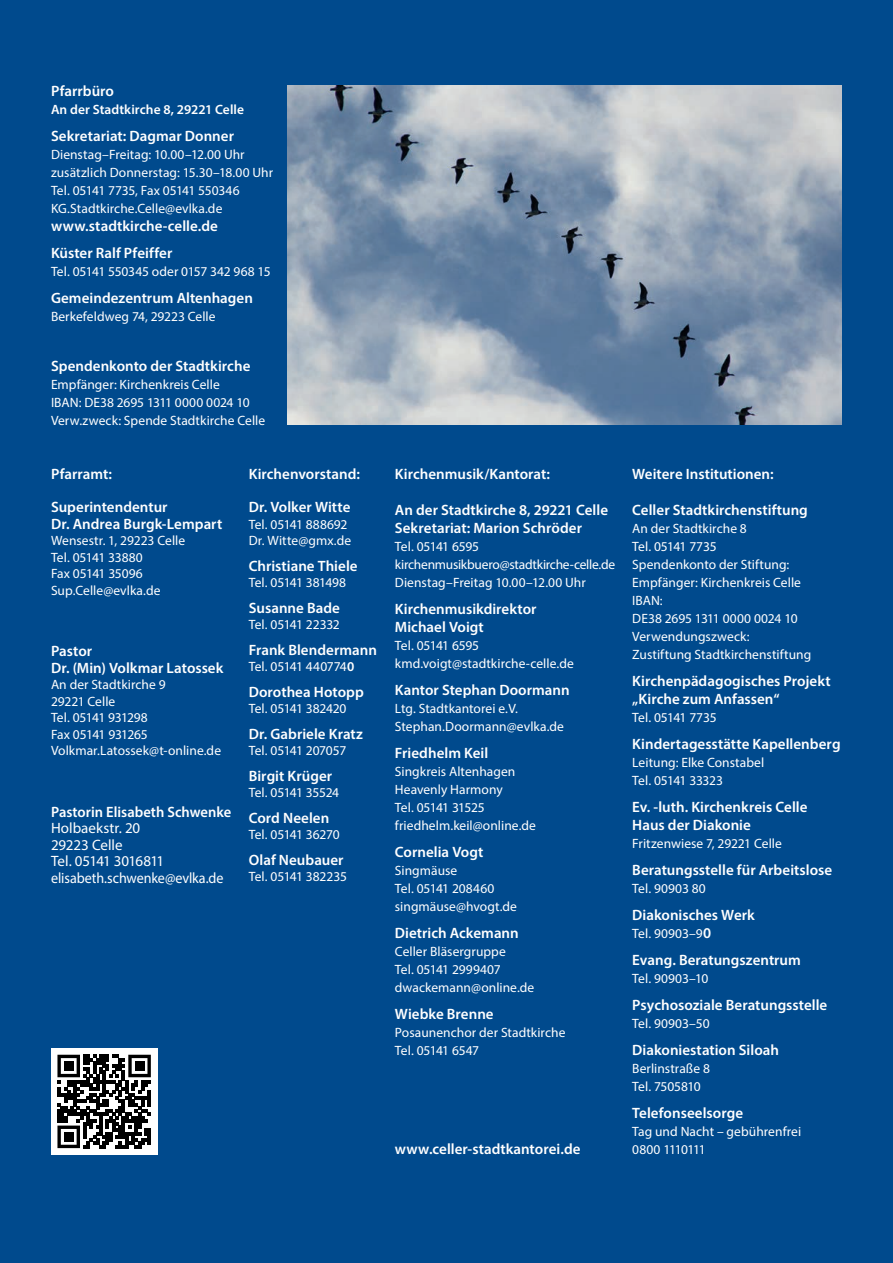
<style>
.page{position:relative;width:893px;height:1263px;background:#004a8d}
.page>*{position:absolute;margin:0;border:0;box-sizing:border-box;transform-origin:0 0}
.t1{font:600 15px/18px "Myriad Pro";color:#fff}
.t2{font:15px/16.5px "Myriad Pro";letter-spacing:-.005em;color:#fff}
.t3{font:13.5px/18px "Myriad Pro";color:#fff}
.t4{font:13.5px "Myriad Pro";letter-spacing:-.025em;color:#fff}
.t5{font:13.5px "Myriad Pro";letter-spacing:-.02em;color:#fff}
.t6{font:600 13.5px "Myriad Pro";letter-spacing:.005em;color:#fff}
.t7{font:13.5px "Myriad Pro";letter-spacing:-.035em;color:#fff}
.s1{font-weight:600}
.s2{font-weight:600;font-size:15px}
</style>
<div class="page">
<img style="left:288px;top:85px;width:554px;height:339px">
<div style="left:51px;top:1048px;width:106px;height:106px;background:#fff"></div>
<svg style="left:57px;top:1055px;width:94px;height:93px"></svg>
<div style="left:64px;top:1061px;width:10px;height:10px;background:#000"></div>
<div style="left:135px;top:1061px;width:9px;height:10px;background:#000"></div>
<div style="left:64px;top:1132px;width:10px;height:10px;background:#000"></div>
<p class="t1" style="left:51px;top:82px;width:65px">Pfarrbüro</p>
<p class="t6" style="left:51px;top:101px;width:195px">An der Stadtkirche 8, 29221 Celle</p>
<p class="t1" style="left:51px;top:127px;width:185px">Sekretariat: Dagmar Donner</p>
<p class="t3" style="left:51px;top:146px;width:224px">Dienstag–Freitag: 10.00–12.00 Uhr zusätzlich Donnerstag: 15.30–18.00 Uhr Tel. 05141 7735, Fax 05141 550346<br>KG.Stadtkirche.Celle@evlka.de</p>
<p class="t1" style="left:51px;top:212px;width:169px;line-height:27px">www.stadtkirche-celle.de<br>Küster Ralf Pfeiffer</p>
<p class="t3" style="left:51px;top:263px;width:221px">Tel. 05141 550345 oder 0157 342 968 15</p>
<p class="t1" style="left:51px;top:289px;width:203px">Gemeindezentrum Altenhagen</p>
<p class="t3" style="left:51px;top:308px;width:166px">Berkefeldweg 74, 29223 Celle</p>
<p class="t1" style="left:51px;top:356px;width:201px">Spendenkonto der Stadtkirche</p>
<p class="t3" style="left:51px;top:375px;width:216px">Empfänger: Kirchenkreis Celle<br>IBAN: DE38 2695 1311 0000 0024 10<br>Verw.zweck: Spende Stadtkirche Celle</p>
<p class="t1" style="left:51px;top:465px;width:63px">Pfarramt:</p>
<p class="t1" style="left:51px;top:498px;width:173px;line-height:16.5px">Superintendentur<br>Dr. Andrea Burgk-Lempart</p>
<p class="t3" style="left:51px;top:532px;width:136px;line-height:16.5px">Wensestr. 1, 29223 Celle<br>Tel. 05141 33880<br>Fax 05141 35096<br>Sup.Celle@evlka.de</p>
<p class="t1" style="left:51px;top:642px;width:174px;line-height:16.5px">Pastor<br>Dr. (Min) Volkmar Latossek</p>
<p class="t3" style="left:51px;top:676px;width:172px;line-height:16.5px">An der Stadtkirche 9<br>29221 Celle<br>Tel. 05141 931298<br>Fax 05141 931265<br>Volkmar.Latossek@t-online.de</p>
<p class="t1" style="left:51px;top:802px;width:182px">Pastorin Elisabeth Schwenke</p>
<p class="t2" style="left:51px;top:819px;width:174px">Holbaekstr. 20<br>29223 Celle<br>Tel. 05141 3016811 elisabeth.schwenke@evlka.de</p>
<p class="t1" style="left:249px;top:465px;width:113px">Kirchenvorstand:</p>
<p class="t1" style="left:249px;top:498px;width:103px">Dr. Volker Witte</p>
<p class="t3" style="left:249px;top:515px;width:104px;line-height:16.5px">Tel. 05141 888692<br>Dr. Witte@gmx.de</p>
<p class="t1" style="left:249px;top:556px;width:110px">Christiane Thiele</p>
<p class="t7" style="left:249px;top:574px;width:99px">Tel. 05141 381498</p>
<p class="t1" style="left:249px;top:598px;width:93px">Susanne Bade</p>
<p class="t4" style="left:249px;top:616px;width:93px">Tel. 05141 22332</p>
<p class="t1" style="left:249px;top:640px;width:130px">Frank Blendermann</p>
<p class="t4" style="left:249px;top:658px;width:107px">Tel. 05141 440774<span class="s1">0</span></p>
<p class="t1" style="left:249px;top:682px;width:117px">Dorothea Hotopp</p>
<p class="t4" style="left:249px;top:700px;width:99px">Tel. 05141 382420</p>
<p class="t1" style="left:249px;top:724px;width:116px">Dr. Gabriele Kratz</p>
<p class="t5" style="left:249px;top:742px;width:99px">Tel. 05141 207057</p>
<p class="t1" style="left:249px;top:766px;width:85px">Birgit Krüger</p>
<p class="t4" style="left:249px;top:784px;width:92px">Tel. 05141 35524</p>
<p class="t1" style="left:249px;top:808px;width:82px">Cord Neelen</p>
<p class="t5" style="left:249px;top:826px;width:92px">Tel. 05141 36270</p>
<p class="t1" style="left:249px;top:850px;width:96px">Olaf Neubauer</p>
<p class="t3" style="left:249px;top:867px;width:100px">Tel. 05141 382235</p>
<p class="t1" style="left:395px;top:465px;width:157px">Kirchenmusik/Kantorat:</p>
<p class="t1" style="left:395px;top:501px;width:215px">An der Stadtkirche 8, 29221 Celle<br>Sekretariat: Marion Schröder</p>
<p class="t3" style="left:395px;top:537px;width:222px">Tel. 05141 6595 kirchenmusikbuero@stadtkirche-celle.de<br>Dienstag–Freitag 10.00–12.00 Uhr</p>
<p class="t1" style="left:395px;top:600px;width:143px">Kirchenmusikdirektor<br>Michael Voigt</p>
<p class="t3" style="left:395px;top:636px;width:180px">Tel. 05141 6595 kmd.voigt@stadtkirche-celle.de</p>
<p class="t1" style="left:395px;top:681px;width:176px">Kantor Stephan Doormann</p>
<p class="t3" style="left:395px;top:699px;width:171px">Ltg. Stadtkantorei e.V.<br>Stephan.Doormann@evlka.de</p>
<p class="t1" style="left:395px;top:744px;width:95px">Friedhelm Keil</p>
<p class="t3" style="left:395px;top:762px;width:143px">Singkreis Altenhagen<br>Heavenly Harmony<br>Tel. 05141 31525 friedhelm.keil@online.de</p>
<p class="t1" style="left:395px;top:843px;width:90px">Cornelia Vogt</p>
<p class="t3" style="left:395px;top:861px;width:124px">Singmäuse<br>Tel. 05141 208460 singmäuse@hvogt.de</p>
<p class="t1" style="left:395px;top:924px;width:125px">Dietrich Ackemann</p>
<p class="t3" style="left:395px;top:942px;width:141px">Celler Bläsergruppe<br>Tel. 05141 2999407 dwackemann@online.de</p>
<p class="t1" style="left:395px;top:1005px;width:100px">Wiebke Brenne</p>
<p class="t3" style="left:395px;top:1023px;width:172px">Posaunenchor der Stadtkirche<br>Tel. 05141 6547</p>
<p class="t1" style="left:395px;top:1140px;width:187px">www.celler-stadtkantorei.de</p>
<p class="t1" style="left:632px;top:465px;width:143px">Weitere Institutionen:</p>
<p class="t1" style="left:632px;top:501px;width:177px">Celler Stadtkirchenstiftung</p>
<p class="t3" style="left:632px;top:519px;width:181px">An der Stadtkirche 8<br>Tel. 05141 7735<br>Spendenkonto der Stiftung:<br>Empfänger: Kirchenkreis Celle<br>IBAN:<br>DE38 2695 1311 0000 0024 10<br>Verwendungszweck:<br>Zustiftung Stadtkirchenstiftung</p>
<p class="t1" style="left:632px;top:672px;width:200px">Kirchenpädagogisches Projekt „Kirche zum Anfassen“</p>
<p class="t5" style="left:632px;top:709px;width:86px">Tel. 05141 7735</p>
<p class="t1" style="left:632px;top:735px;width:210px">Kindertagesstätte Kapellenberg</p>
<p class="t3" style="left:632px;top:753px;width:134px">Leitung: Elke Constabel<br>Tel. 05141 33323</p>
<p class="t1" style="left:632px;top:798px;width:177px">Ev. -luth. Kirchenkreis Celle<br>Haus der Diakonie</p>
<p class="t3" style="left:632px;top:834px;width:151px">Fritzenwiese 7, 29221 Celle</p>
<p class="t1" style="left:632px;top:861px;width:202px">Beratungsstelle für Arbeitslose</p>
<p class="t3" style="left:632px;top:879px;width:75px">Tel. 90903 80</p>
<p class="t1" style="left:632px;top:906px;width:124px">Diakonisches Werk</p>
<p class="t3" style="left:632px;top:924px;width:80px">Tel. 90903–9<span class="s2">0</span></p>
<p class="t1" style="left:632px;top:951px;width:170px">Evang. Beratungszentrum</p>
<p class="t3" style="left:632px;top:969px;width:78px">Tel. 90903–10</p>
<p class="t1" style="left:632px;top:996px;width:197px">Psychosoziale Beratungsstelle</p>
<p class="t3" style="left:632px;top:1014px;width:79px">Tel. 90903–50</p>
<p class="t1" style="left:632px;top:1041px;width:148px">Diakoniestation Siloah</p>
<p class="t3" style="left:632px;top:1059px;width:79px">Berlinstraße 8<br>Tel. 7505810</p>
<p class="t1" style="left:632px;top:1104px;width:112px">Telefonseelsorge</p>
<p class="t3" style="left:632px;top:1122px;width:170px">Tag und Nacht – gebührenfrei<br>0800 1110111</p>
</div>
